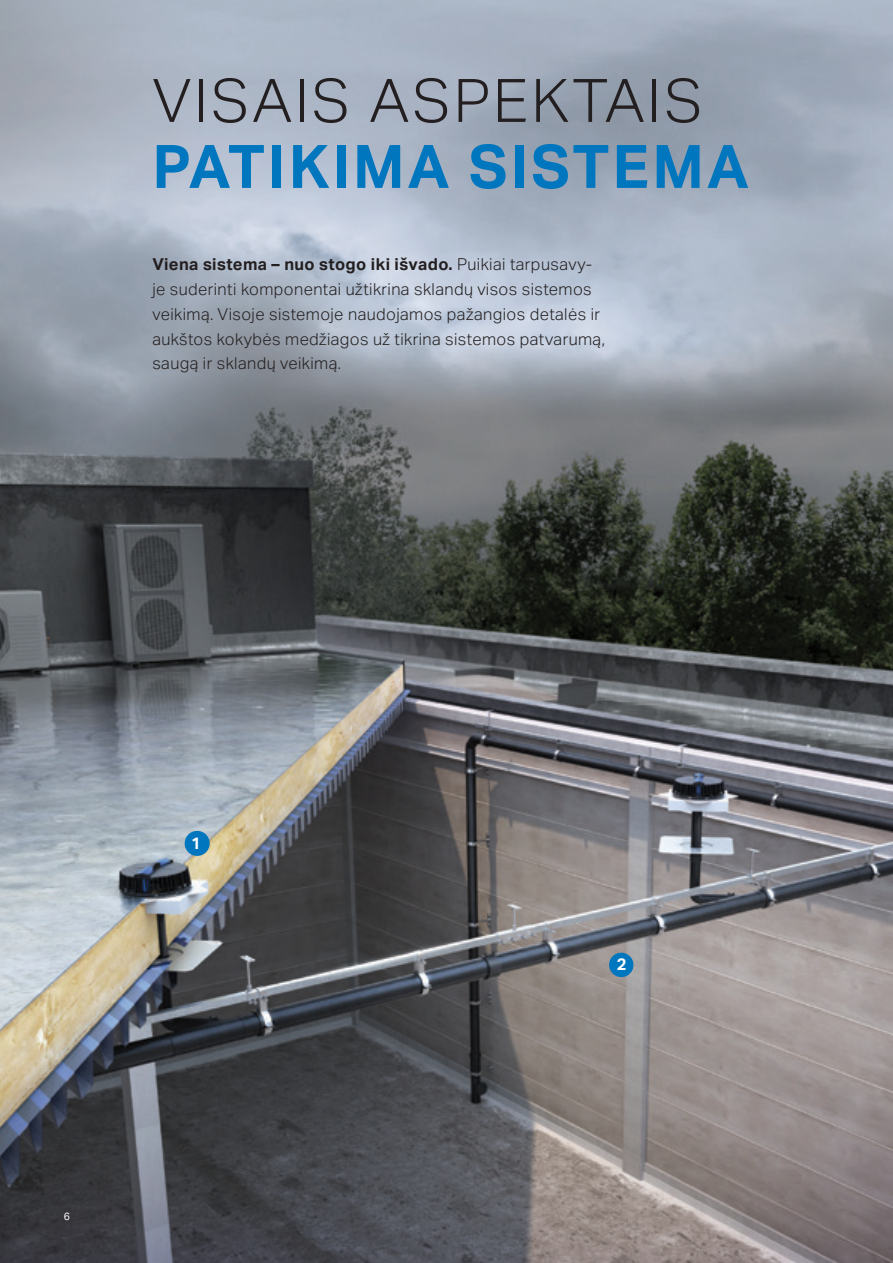
<style>
.page{position:relative;width:893px;height:1263px;background:#fff}
.page>*{position:absolute;margin:0;border:0;box-sizing:border-box;transform-origin:0 0}
.Header_40_44_light_a{font:300 60px "Aktiv Grotesk Geberit";letter-spacing:.05em;color:#231f20}
.Header_40_44_bold_al{font:700 60px "Aktiv Grotesk Geberit";letter-spacing:.05em;color:#0076be}
.Display_text_11_16_5{font:300 16.5px/24.8px "Aktiv Grotesk Geberit";letter-spacing:.025em;color:#231f20}
.t1{font:700 16.5px "Aktiv Grotesk Geberit";color:#fff}
.Page_number_left_whi{font:10.5px "Aktiv Grotesk Geberit";color:#fff}
.s1{font-weight:700}
</style>
<div class="page">
<img style="left:0;top:0;width:893px;height:1263px">
<div style="left:185px;top:831px;width:25px;height:25px;background:#0076be;border-radius:50%"></div>
<div style="left:609px;top:953px;width:24px;height:24px;background:#0076be;border-radius:50%"></div>
<p class="Header_40_44_light_a" style="left:152px;top:66px;width:552px">VISAIS ASPEKTAIS</p>
<p class="Header_40_44_bold_al" style="left:152px;top:129px;width:598px">PATIKIMA SISTEMA</p>
<p class="Display_text_11_16_5" style="left:152px;top:252px;width:454px"><span class="s1">Viena sistema – nuo stogo iki išvado.</span> Puikiai tarpusavy&shy;je suderinti komponentai užtikrina sklandų visos sistemos veikimą. Visoje sistemoje naudojamos pažangios detalės ir aukštos kokybės medžiagos už tikrina sistemos patvarumą, saugą ir sklandų veikimą.</p>
<p class="t1" style="left:191px;top:833px;width:11px">1</p>
<p class="Page_number_left_whi" style="left:64px;top:1210px;width:8px">6</p>
<p class="t1" style="left:617px;top:954px;width:11px">2</p>
</div>
